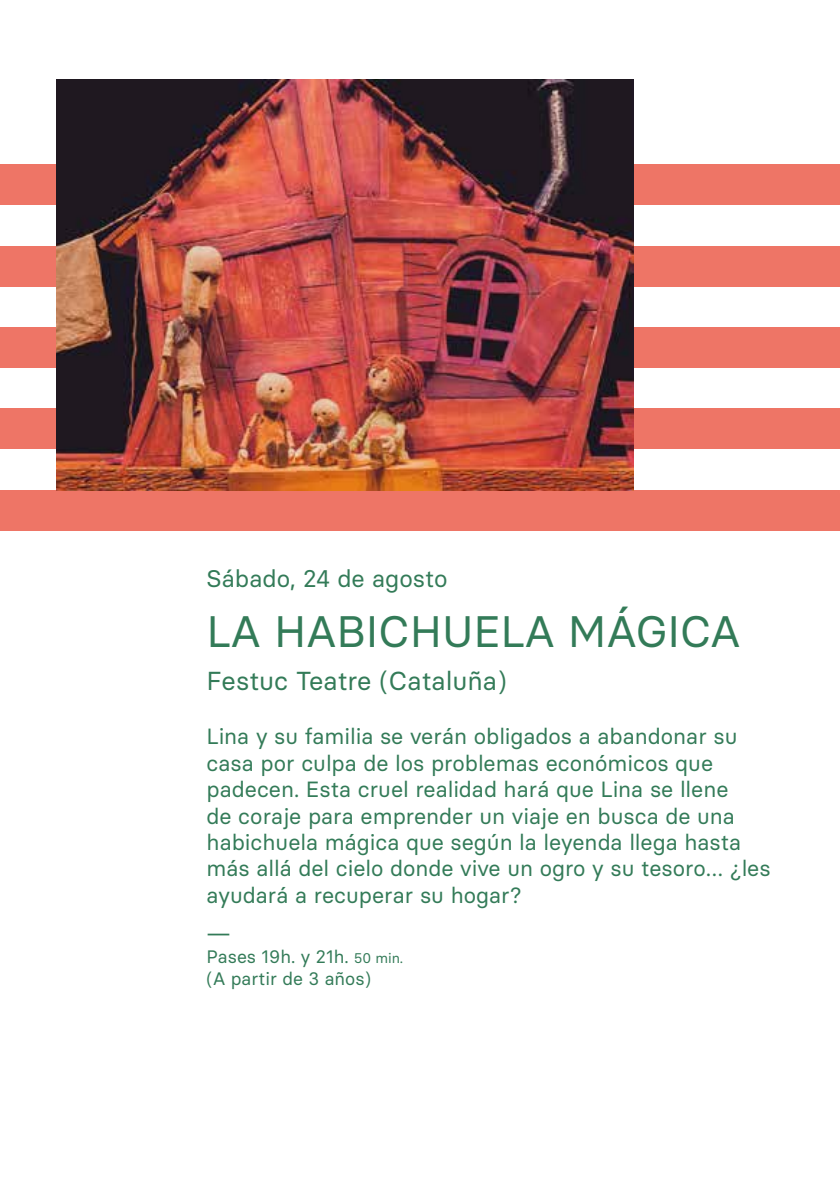
<style>
.page{position:relative;width:840px;height:1191px;background:#fff}
.page>*{position:absolute;margin:0;border:0;box-sizing:border-box;transform-origin:0 0}
.t1{font:44px "Basier Circle";color:#337b58}
.t2{font:26px "Basier Circle";color:#337b58}
.t3{font:24px "Basier Circle";color:#337b58}
.t4{font:22px/26.4px "Basier Circle";color:#337b58}
.t5{font:18px/22px "Basier Circle";color:#337b58}
.s1{font-size:14px}
</style>
<div class="page">
<div style="left:0;top:408px;width:839px;height:41px;background:#ee7566"></div>
<div style="left:0;top:490px;width:839px;height:41px;background:#ee7566"></div>
<div style="left:0;top:327px;width:839px;height:41px;background:#ee7566"></div>
<div style="left:0;top:246px;width:839px;height:40px;background:#ee7566"></div>
<div style="left:0;top:164px;width:839px;height:41px;background:#ee7566"></div>
<img style="left:57px;top:79px;width:576px;height:411px">
<p class="t3" style="left:206px;top:563px;width:242px">Sábado, 24 de agosto</p>
<h1 class="t1" style="left:206px;top:603px;width:535px">LA HABICHUELA MÁGICA</h1>
<p class="t2" style="left:206px;top:664px;width:301px">Festuc Teatre (Cataluña)</p>
<p class="t4" style="left:206px;top:723px;width:565px">Lina y su familia se verán obligados a abandonar su casa por culpa de los problemas económicos que padecen. Esta cruel realidad hará que Lina se llene<br>de coraje para emprender un viaje en busca de una habichuela mágica que según la leyenda llega hasta más allá del cielo donde vive un ogro y su tesoro… ¿les ayudará a recuperar su hogar?</p>
<p class="t4" style="left:206px;top:919px;width:26px">—</p>
<p class="t5" style="left:206px;top:945px;width:198px">Pases 19h. y 21h. <span class="s1">50 min. </span>(A partir de 3 años)</p>
</div>
